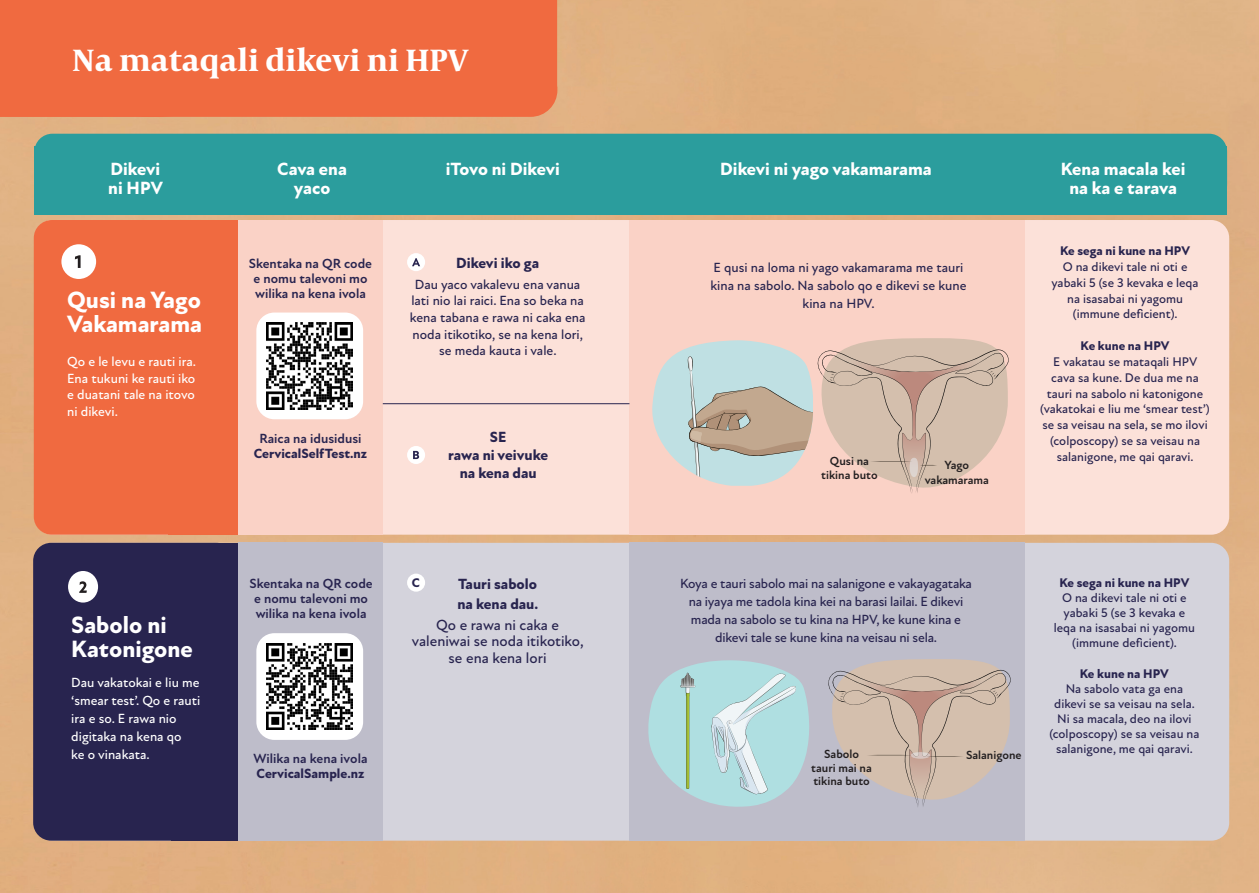
<style>
.page{position:relative;width:1259px;height:893px;background:#e0b182}
.page>*{position:absolute;margin:0;border:0;box-sizing:border-box;transform-origin:0 0}
.t1{font:700 31.5px "Capitolium News 2";color:#fff}
.Paragraph{font:800 24px/24px "New Atten";color:#fff}
.t2{font:800 18px/19.5px "New Atten";color:#fff}
.Paragraph-2{font:800 15px/18px "New Atten";color:#28244f;text-align:center}
.Paragraph-3{font:500 15px/16.5px "New Atten";color:#28244f;text-align:center}
.Paragraph-4{font:500 13.5px/18px "New Atten";letter-spacing:-.015em;color:#28244f;text-align:center}
.Paragraph-5{font:500 13.5px/16.5px "New Atten";color:#fff}
.Paragraph-6{font:700 13.5px/15px "New Atten";color:#28244f}
.Paragraph-7{font:800 13.5px/15px "New Atten";color:#28244f;text-align:center}
.Paragraph-8{font:500 12.75px/15.8px "New Atten";color:#28244f;text-align:center}
.Paragraph-9{font:800 12.75px "New Atten";color:#28244f}
.t3{font:700 12px/13.5px "New Atten";color:#231f20;text-align:center}
.s1{font-weight:700}
.s2{font-weight:800}
</style>
<div class="page">
<div style="left:0;top:0;width:557px;height:117px;background:#f06a40"></div>
<div style="left:119px;top:64px;width:438px;height:53px;background:#f06a40;border-radius:27px"></div>
<div style="left:34px;top:220px;width:1195px;height:315px;background:#fce1d9;border-radius:18px"></div>
<div style="left:34px;top:220px;width:197px;height:315px;background:#f06a40;border-radius:18px"></div>
<div style="left:169px;top:220px;width:70px;height:315px;background:#f06a40"></div>
<div style="left:629px;top:220px;width:396px;height:315px;background:#fad2c6"></div>
<div style="left:238px;top:220px;width:145px;height:315px;background:#fad2c6"></div>
<hr style="left:383px;top:403px;width:246px;height:1px;background:#28244f">
<div style="left:61px;top:244px;width:35px;height:35px;background:#fff;border-radius:50%"></div>
<svg style="left:75px;top:255px;width:6px;height:13px"></svg>
<div style="left:34px;top:134px;width:1193px;height:68px;background:#2b9d9d;border-radius:18px"></div>
<div style="left:34px;top:147px;width:1193px;height:68px;background:#2b9d9d"></div>
<div style="left:407px;top:446px;width:18px;height:18px;background:#fff;border-radius:50%"></div>
<svg style="left:413px;top:451px;width:6px;height:8px"></svg>
<div style="left:407px;top:253px;width:18px;height:18px;background:#fff;border-radius:50%"></div>
<svg style="left:412px;top:258px;width:8px;height:8px"></svg>
<div style="left:34px;top:543px;width:1195px;height:298px;background:#d4d3dc;border-radius:18px"></div>
<div style="left:33px;top:543px;width:201px;height:298px;background:#28244f;border-radius:18px"></div>
<div style="left:171px;top:543px;width:72px;height:298px;background:#28244f"></div>
<div style="left:629px;top:543px;width:396px;height:298px;background:#bebdca"></div>
<div style="left:238px;top:543px;width:145px;height:298px;background:#bebdca"></div>
<div style="left:68px;top:571px;width:30px;height:32px;background:#fff;border-radius:50%"></div>
<svg style="left:79px;top:581px;width:8px;height:12px"></svg>
<div style="left:407px;top:574px;width:18px;height:18px;background:#fff;border-radius:50%"></div>
<svg style="left:828px;top:659px;width:182px;height:148px"></svg>
<svg style="left:652px;top:338px;width:356px;height:155px"></svg>
<div style="left:256px;top:313px;width:107px;height:106px;background:#fff;border-radius:18px"></div>
<img style="left:266px;top:323px;width:87px;height:86px">
<div style="left:256px;top:633px;width:107px;height:107px;background:#fff;border-radius:18px"></div>
<img style="left:266px;top:643px;width:87px;height:87px">
<svg style="left:648px;top:660px;width:161px;height:147px"></svg>
<p class="t1" style="left:72px;top:38px;width:396px">Na mataqali dikevi ni HPV</p>
<p class="t2" style="left:108px;top:159px;width:56px">Dikevi ni HPV</p>
<p class="t2" style="left:277px;top:159px;width:71px">Cava ena</p>
<p class="t2" style="left:446px;top:159px;width:115px">iTovo ni Dikevi</p>
<p class="t2" style="left:294px;top:179px;width:38px">yaco</p>
<p class="Paragraph" style="left:67px;top:289px;width:136px">Qusi na Yago<br>Vakamarama</p>
<p class="Paragraph-5" style="left:67px;top:354px;width:130px;text-align:justify">Qo e le levu e rauti ira.<br>Ena tukuni ke rauti iko e duatani tale na itovo ni dikevi.</p>
<p class="Paragraph-6" style="left:249px;top:256px;width:125px;text-align:center">Skentaka na QR code e nomu talevoni mo wilika na kena ivola</p>
<p class="Paragraph-7" style="left:254px;top:431px;width:115px"><span class="s1">Raica na idusidusi<br></span>CervicalSelfTest.nz</p>
<p class="Paragraph-2" style="left:456px;top:254px;width:84px">Dikevi iko ga</p>
<p class="Paragraph-4" style="left:410px;top:276px;width:177px;line-height:16.5px">Dau yaco vakalevu ena vanua lati nio lai raici. Ena so beka na kena tabana e rawa ni caka ena noda itikotiko, se na kena lori, se meda kauta i vale.</p>
<p class="Paragraph-2" style="left:448px;top:428px;width:101px">SE<br>rawa ni veivuke na kena dau</p>
<p class="Paragraph" style="left:71px;top:614px;width:123px">Sabolo ni<br>Katonigone</p>
<p class="Paragraph-5" style="left:71px;top:674px;width:131px;line-height:18px">Dau vakatokai e liu me ‘smear test’. Qo e rauti ira e so. E rawa nio digitaka na kena qo<br>ke o vinakata.</p>
<p class="Paragraph-5" style="left:67px;top:697px;width:155px">for some people, and you can still choose this option if you prefer.</p>
<p class="Paragraph-2" style="left:457px;top:575px;width:82px;line-height:19.5px;text-align:left">Tauri sabolo na kena dau.</p>
<p class="Paragraph-3" style="left:412px;top:616px;width:173px">Qo e rawa ni caka e valeniwai se noda itikotiko, se ena kena lori</p>
<p class="Paragraph-6" style="left:249px;top:577px;width:125px">Skentaka na QR code</p>
<p class="Paragraph-9" style="left:412px;top:576px;width:10px">C</p>
<p class="Paragraph-6" style="left:254px;top:592px;width:115px">e nomu talevoni mo wilika na kena ivola</p>
<p class="Paragraph-6" style="left:253px;top:751px;width:115px">Wilika na kena ivola<br><span class="s2">CervicalSample.nz</span></p>
<p class="t2" style="left:720px;top:159px;width:213px">Dikevi ni yago vakamarama</p>
<p class="t2" style="left:1060px;top:159px;width:126px;text-align:center">Kena macala kei na ka e tarava</p>
<p class="Paragraph-4" style="left:710px;top:258px;width:258px">E qusi na loma ni yago vakamarama me tauri kina na sabolo. Na sabolo qo e dikevi se kune kina na HPV.</p>
<p class="t3" style="left:821px;top:455px;width:58px">Qusi na tikina buto</p>
<p class="t3" style="left:924px;top:458px;width:66px;line-height:14.4px">Yago vakamarama</p>
<p class="Paragraph-8" style="left:1051px;top:243px;width:149px"><span class="s2">Ke sega ni kune na HPV<br></span>O na dikevi tale ni oti e yabaki 5 (se 3 kevaka e leqa na isasabai ni yagomu (immune deficient).</p>
<p class="Paragraph-8" style="left:1040px;top:338px;width:171px"><span class="s2">Ke kune na HPV<br></span>E vakatau se mataqali HPV cava sa kune. De dua me na tauri na sabolo ni katonigone (vakatokai e liu me ‘smear test’) se sa veisau na sela, se mo ilovi (colposcopy) se sa veisau na salanigone, me qai qaravi.</p>
<p class="Paragraph-4" style="left:680px;top:575px;width:293px">Koya e tauri sabolo mai na salanigone e vakayagataka na iyaya me tadola kina kei na barasi lailai. E dikevi mada na sabolo se tu kina na HPV, ke kune kina e dikevi tale se kune kina na veisau ni sela.</p>
<p class="t3" style="left:824px;top:748px;width:36px">Sabolo</p>
<p class="t3" style="left:966px;top:748px;width:57px">Salanigone</p>
<p class="t3" style="left:811px;top:761px;width:62px;text-align:left">tauri mai na tikina buto</p>
<p class="Paragraph-8" style="left:1053px;top:576px;width:143px;line-height:15px"><span class="s2">Ke sega ni kune na HPV<br></span>O na dikevi tale ni oti e yabaki 5 (se 3 kevaka e leqa na isasabai ni yagomu (immune deficient).</p>
<p class="Paragraph-8" style="left:1049px;top:667px;width:152px;line-height:15px"><span class="s2">Ke kune na HPV<br></span>Na sabolo vata ga ena dikevi se sa veisau na sela.<br>Ni sa macala, deo na ilovi (colposcopy) se sa veisau na salanigone, me qai qaravi.</p>
</div>
